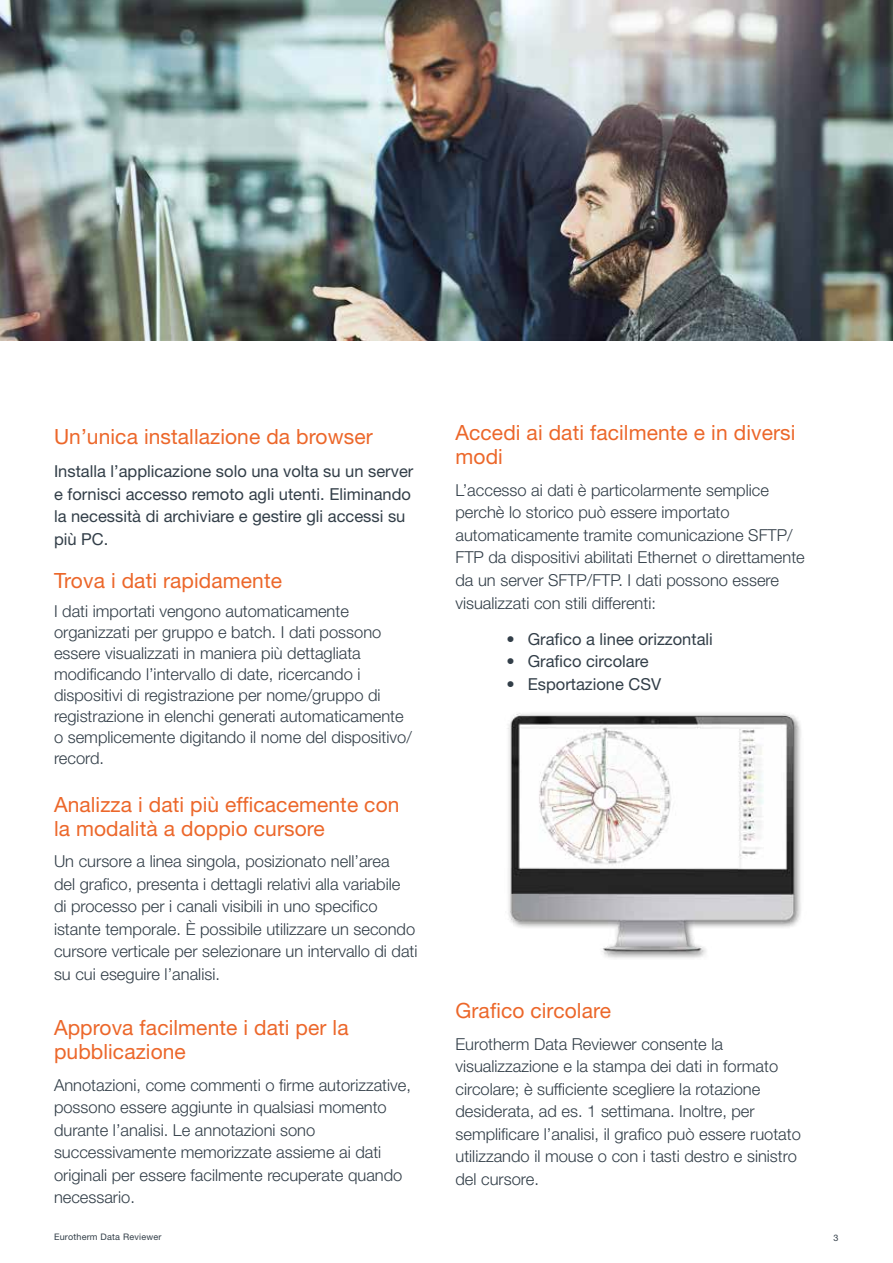
<style>
.page{position:relative;width:893px;height:1263px;background:#fff}
.page>*{position:absolute;margin:0;border:0;box-sizing:border-box;transform-origin:0 0}
.t1{font:21px/24px "Helvetica Neue LT Std";letter-spacing:.005em;color:#ec672a}
.t2{font:300 16.5px/22.5px "Helvetica Neue LT Std";color:#323e48}
.t3{font:16.5px/22.5px "Helvetica Neue LT Std";color:#323e48}
.t4{font:9px "Helvetica Neue LT Std";letter-spacing:.025em;color:#323e48}
</style>
<div class="page">
<img style="left:507px;top:713px;width:294px;height:246px">
<img style="left:0;top:0;width:893px;height:340px">
<p class="t1" style="left:54px;top:424px;width:320px">Un’unica installazione da browser</p>
<p class="t3" style="left:54px;top:460px;width:361px">Installa l’applicazione solo una volta su un server e fornisci accesso remoto agli utenti. Eliminando la necessità di archiviare e gestire gli accessi su più PC.</p>
<p class="t1" style="left:54px;top:568px;width:230px">Trova i dati rapidamente</p>
<p class="t2" style="left:54px;top:600px;width:359px;line-height:21px">I dati importati vengono automaticamente organizzati per gruppo e batch. I dati possono essere visualizzati in maniera più dettagliata modificando l’intervallo di date, ricercando i dispositivi di registrazione per nome/gruppo di registrazione in elenchi generati automaticamente o semplicemente digitando il nome del dispositivo/ record.</p>
<p class="t1" style="left:54px;top:792px;width:347px">Analizza i dati più efficacemente con la modalità a doppio cursore</p>
<p class="t2" style="left:54px;top:850px;width:365px">Un cursore a linea singola, posizionato nell’area<br>del grafico, presenta i dettagli relativi alla variabile<br>di processo per i canali visibili in uno specifico istante temporale. È possibile utilizzare un secondo cursore verticale per selezionare un intervallo di dati su cui eseguire l’analisi.</p>
<p class="t1" style="left:54px;top:1016px;width:296px">Approva facilmente i dati per la pubblicazione</p>
<p class="t2" style="left:54px;top:1073px;width:358px">Annotazioni, come commenti o firme autorizzative, possono essere aggiunte in qualsiasi momento durante l’analisi. Le annotazioni sono successivamente memorizzate assieme ai dati originali per essere facilmente recuperate quando necessario.</p>
<p class="t1" style="left:455px;top:421px;width:341px">Accedi ai dati facilmente e in diversi modi</p>
<p class="t2" style="left:455px;top:478px;width:351px">L’accesso ai dati è particolarmente semplice perchè lo storico può essere importato automaticamente tramite comunicazione SFTP/ FTP da dispositivi abilitati Ethernet o direttamente da un server SFTP/FTP. I dati possono essere visualizzati con stili differenti:</p>
<p class="t3" style="left:506px;top:627px;width:208px">• Grafico a linee orizzontali</p>
<p class="t3" style="left:506px;top:650px;width:144px">• Grafico circolare</p>
<p class="t3" style="left:506px;top:672px;width:156px">• Esportazione CSV</p>
<p class="t1" style="left:455px;top:998px;width:157px">Grafico circolare</p>
<p class="t2" style="left:455px;top:1032px;width:347px">Eurotherm Data Reviewer consente la visualizzazione e la stampa dei dati in formato circolare; è sufficiente scegliere la rotazione desiderata, ad es. 1 settimana. Inoltre, per semplificare l’analisi, il grafico può essere ruotato utilizzando il mouse o con i tasti destro e sinistro del cursore.</p>
<p class="t4" style="left:54px;top:1231px;width:109px">Eurotherm Data Reviewer</p>
<p class="t4" style="left:833px;top:1232px;width:7px">3</p>
</div>
